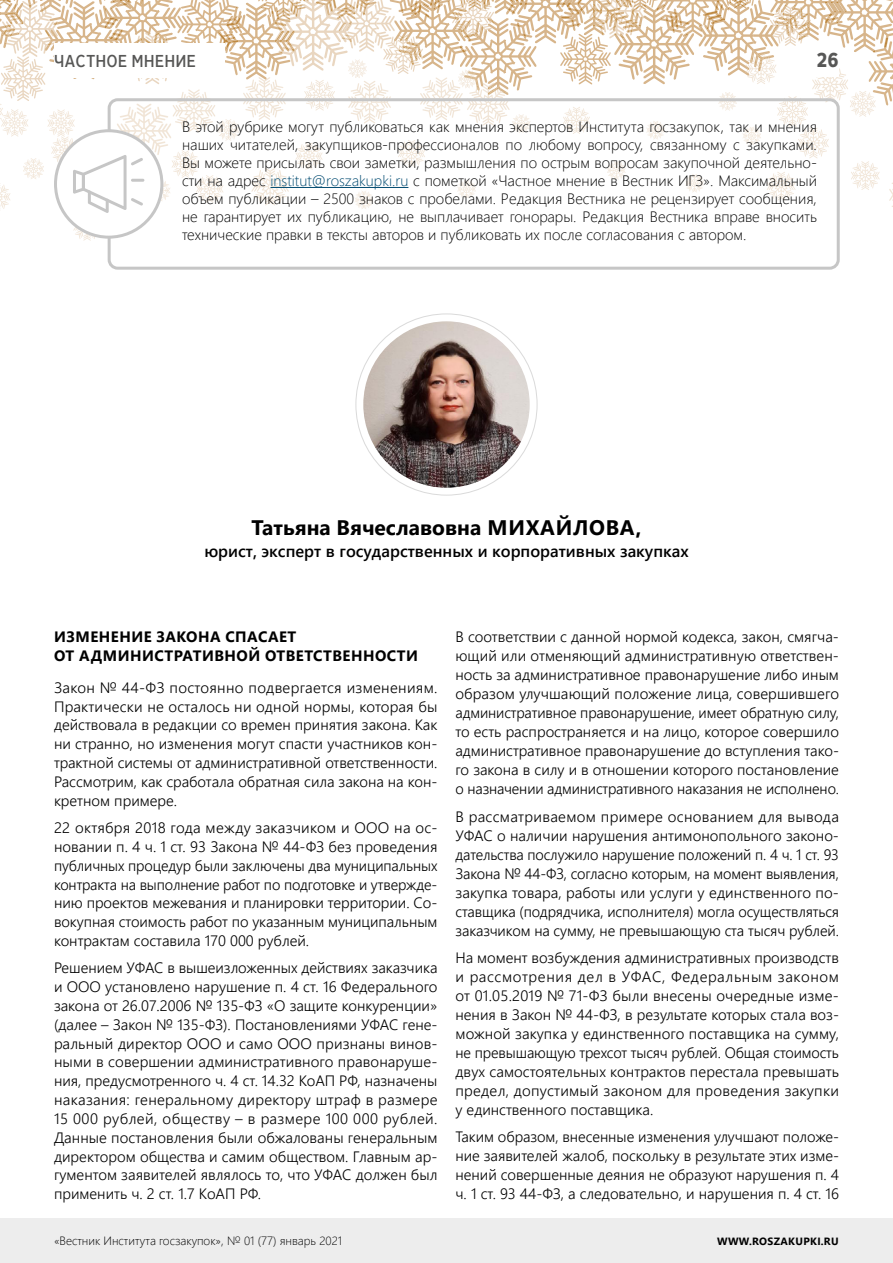
<style>
.page{position:relative;width:893px;height:1263px;background:#fff}
.page>*{position:absolute;margin:0;border:0;box-sizing:border-box;transform-origin:0 0}
.t1{font:700 21px "Segoe UI";color:#000}
.t2{font:700 21px "Leto Sans Condensed";color:#575756}
.t3{font:18px "Leto Sans Condensed";color:#575756}
.t4{font:600 16.5px "Segoe UI";color:#000}
.t5{font:300 15px/18.9px "Segoe UI";color:#000;text-align:justify}
.t6{font:300 15px/18px "Segoe UI";color:#000;text-align:justify}
.t7{font:700 15px/18.9px "Segoe UI";letter-spacing:.035em;color:#000}
.t8{font:300 12px "Segoe UI";color:#000}
.t9{font:700 10.5px "Segoe UI";letter-spacing:.035em;color:#000}
.s1{color:#024b71}
</style>
<div class="page">
<div style="left:0;top:1218px;width:893px;height:45px;background:#ededed"></div>
<div style="left:108px;top:98px;width:732px;height:172px;border:3px solid #c6c6c6;border-radius:9px"></div>
<svg style="left:0;top:0;width:893px;height:241px"></svg>
<img style="left:363px;top:321px;width:167px;height:167px;border-radius:83px">
<p class="t3" style="left:54px;top:49px;width:144px">ЧАСТНОЕ МНЕНИЕ</p>
<h1 class="t2" style="left:817px;top:46px;width:24px">26</h1>
<p class="t6" style="left:182px;top:116px;width:636px">В этой рубрике могут публиковаться как мнения экспертов Института госзакупок, так и мнения наших читателей, закупщиков-профессионалов по любому вопросу, связанному с закупками.<br>Вы можете присылать свои заметки, размышления по острым вопросам закупочной деятельно&shy;сти на адрес <span class="s1">institut@roszakupki.ru</span> с пометкой «Частное мнение в Вестник ИГЗ». Максимальный объем публикации – 2500 знаков с пробелами. Редакция Вестника не рецензирует сообщения, не гарантирует их публикацию, не выплачивает гонорары. Редакция Вестника вправе вносить технические правки в тексты авторов и публиковать их после согласования с автором.</p>
<h1 class="t1" style="left:252px;top:508px;width:391px">Татьяна Вячеславовна МИХАЙЛОВА,</h1>
<p class="t4" style="left:204px;top:536px;width:486px">юрист, эксперт в государственных и корпоративных закупках</p>
<p class="t7" style="left:54px;top:626px;width:365px">ИЗМЕНЕНИЕ ЗАКОНА СПАСАЕТ<br>ОТ АДМИНИСТРАТИВНОЙ ОТВЕТСТВЕННОСТИ</p>
<p class="t5" style="left:54px;top:677px;width:385px">Закон № 44-ФЗ постоянно подвергается изменениям.<br>Практически не осталось ни одной нормы, которая бы действовала в редакции со времен принятия закона. Как ни странно, но изменения могут спасти участников кон&shy;трактной системы от административной ответственности.<br>Рассмотрим, как сработала обратная сила закона на кон&shy;кретном примере.</p>
<p class="t5" style="left:54px;top:817px;width:385px;text-align:left">22 октября 2018 года между заказчиком и ООО на ос&shy;новании п. 4 ч. 1 ст. 93 Закона № 44-ФЗ без проведения публичных процедур были заключены два муниципальных контракта на выполнение работ по подготовке и утвержде&shy;нию проектов межевания и планировки территории. Со&shy;вокупная стоимость работ по указанным муниципальным контрактам составила 170 000 рублей.</p>
<p class="t5" style="left:54px;top:957px;width:385px;text-align:left">Решением УФАС в вышеизложенных действиях заказчика и ООО установлено нарушение п. 4 ст. 16 Федерального закона от 26.07.2006 № 135-ФЗ «О защите конкуренции» (далее – Закон № 135-ФЗ). Постановлениями УФАС гене&shy;ральный директор ООО и само ООО признаны винов&shy;ными в совершении административного правонаруше&shy;ния, предусмотренного ч. 4 ст. 14.32 КоАП РФ, назначены наказания: генеральному директору штраф в размере 15 000 рублей, обществу – в размере 100 000 рублей.<br>Данные постановления были обжалованы генеральным директором общества и самим обществом. Главным ар&shy;гументом заявителей являлось то, что УФАС должен был применить ч. 2 ст. 1.7 КоАП РФ.</p>
<p class="t5" style="left:455px;top:626px;width:385px">В соответствии с данной нормой кодекса, закон, смягча&shy;ющий или отменяющий административную ответствен&shy;ность за административное правонарушение либо иным образом улучшающий положение лица, совершившего административное правонарушение, имеет обратную силу, то есть распространяется и на лицо, которое совершило административное правонарушение до вступления тако&shy;го закона в силу и в отношении которого постановление о назначении административного наказания не исполнено.</p>
<p class="t5" style="left:455px;top:805px;width:385px">В рассматриваемом примере основанием для вывода УФАС о наличии нарушения антимонопольного законо&shy;дательства послужило нарушение положений п. 4 ч. 1 ст. 93<br>Закона № 44-ФЗ, согласно которым, на момент выявления, закупка товара, работы или услуги у единственного по&shy;ставщика (подрядчика, исполнителя) могла осуществляться заказчиком на сумму, не превышающую ста тысяч рублей.</p>
<p class="t5" style="left:455px;top:947px;width:385px">На момент возбуждения административных производств и рассмотрения дел в УФАС, Федеральным законом от 01.05.2019 № 71-ФЗ были внесены очередные изме&shy;нения в Закон № 44-ФЗ, в результате которых стала воз&shy;можной закупка у единственного поставщика на сумму, не превышающую трехсот тысяч рублей. Общая стоимость двух самостоятельных контрактов перестала превышать предел, допустимый законом для проведения закупки у единственного поставщика.</p>
<p class="t5" style="left:455px;top:1126px;width:385px">Таким образом, внесенные изменения улучшают положе&shy;ние заявителей жалоб, поскольку в результате этих изме&shy;нений совершенные деяния не образуют нарушения п. 4 ч. 1 ст. 93 44-ФЗ, а следовательно, и нарушения п. 4 ст. 16</p>
<p class="t8" style="left:54px;top:1229px;width:290px">«Вестник Института госзакупок», № 01 (77) январь 2021</p>
<p class="t9" style="left:717px;top:1231px;width:123px">WWW.ROSZAKUPKI.RU</p>
</div>
